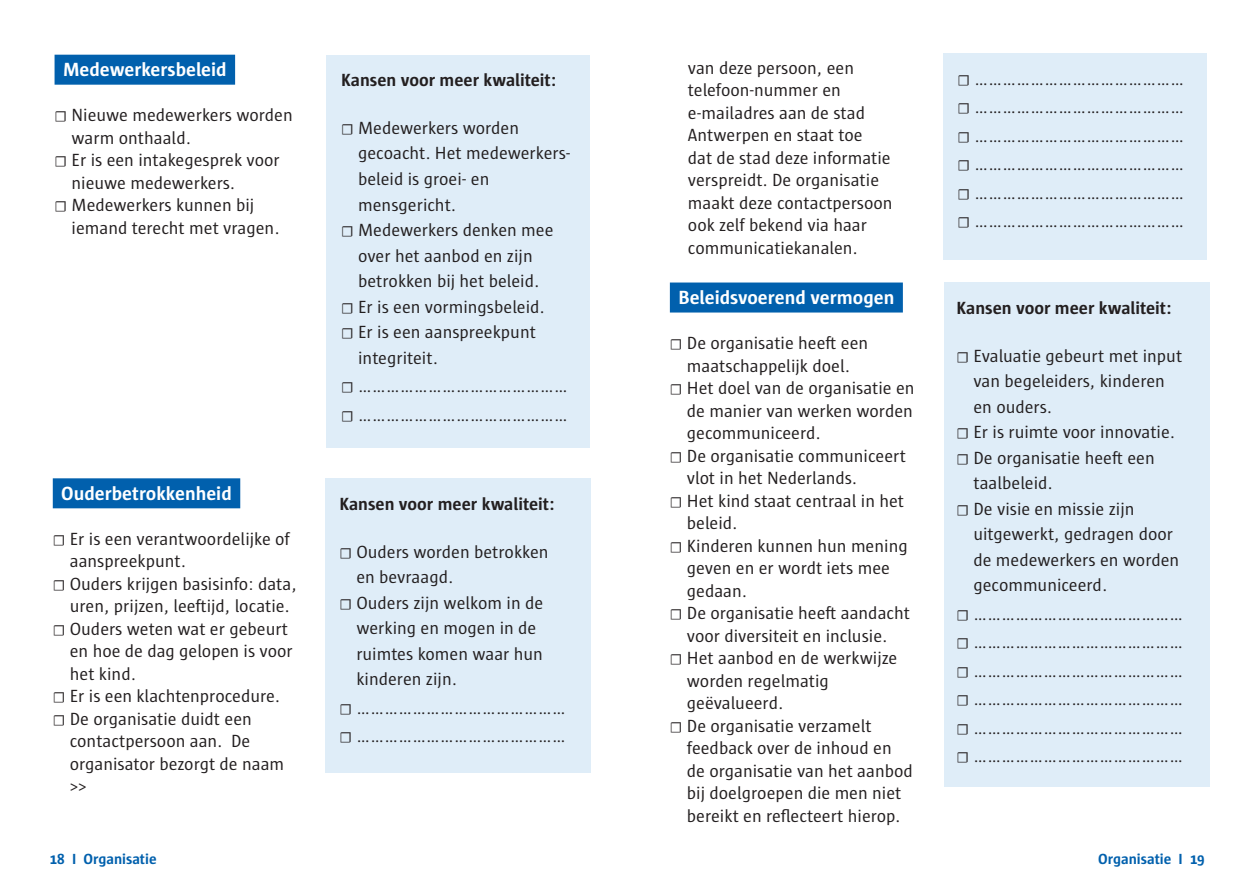
<style>
.page{position:relative;width:1259px;height:893px;background:#fff}
.page>*{position:absolute;margin:0;border:0;box-sizing:border-box;transform-origin:0 0}
.t1{font:700 19.5px "Sun Antwerpen";color:#fff}
.t2{font:18px/28.5px "Sun Antwerpen";color:#231f20}
.t3{font:700 18px "Sun Antwerpen";color:#231f20}
.t4{font:16.5px "Sun Antwerpen";color:#231f20}
.t5{font:700 15px "Sun Antwerpen";color:#0160ad}
.s1{font-family:"Minion Pro";font-size:15px}
</style>
<div class="page">
<div style="left:325px;top:478px;width:265px;height:295px;background:#dfedf8"></div>
<div style="left:944px;top:282px;width:266px;height:505px;background:#dfedf8"></div>
<div style="left:53px;top:478px;width:187px;height:30px;background:#0160ad"></div>
<div style="left:327px;top:55px;width:263px;height:393px;background:#dfedf8"></div>
<div style="left:55px;top:55px;width:180px;height:30px;background:#0160ad"></div>
<div style="left:670px;top:283px;width:233px;height:30px;background:#0160ad"></div>
<div style="left:943px;top:54px;width:263px;height:206px;background:#dfedf8"></div>
<p class="t1" style="left:63px;top:59px;width:165px">Medewerkersbeleid</p>
<p class="t2" style="left:55px;top:101px;width:240px"><span class="s1">☐</span> Nieuwe medewerkers worden</p>
<p class="t2" style="left:72px;top:123px;width:121px">warm onthaald.</p>
<p class="t2" style="left:55px;top:146px;width:227px"><span class="s1">☐</span> Er is een intakegesprek voor</p>
<p class="t2" style="left:72px;top:168px;width:165px">nieuwe medewerkers.</p>
<p class="t2" style="left:55px;top:191px;width:201px"><span class="s1">☐</span> Medewerkers kunnen bij</p>
<p class="t2" style="left:72px;top:213px;width:209px">iemand terecht met vragen.</p>
<p class="t1" style="left:61px;top:482px;width:172px">Ouderbetrokkenheid</p>
<p class="t2" style="left:53px;top:524px;width:239px"><span class="s1">☐</span> Er is een verantwoordelijke of</p>
<p class="t2" style="left:70px;top:547px;width:118px">aanspreekpunt.</p>
<p class="t2" style="left:53px;top:569px;width:245px"><span class="s1">☐</span> Ouders krijgen basisinfo: data,</p>
<p class="t2" style="left:70px;top:592px;width:221px">uren, prijzen, leeftijd, locatie.</p>
<p class="t2" style="left:53px;top:614px;width:237px"><span class="s1">☐</span> Ouders weten wat er gebeurt</p>
<p class="t2" style="left:70px;top:637px;width:224px">en hoe de dag gelopen is voor</p>
<p class="t2" style="left:70px;top:659px;width:68px">het kind.</p>
<p class="t2" style="left:53px;top:682px;width:229px"><span class="s1">☐</span> Er is een klachtenprocedure.</p>
<p class="t2" style="left:53px;top:704px;width:201px"><span class="s1">☐</span> De organisatie duidt een</p>
<p class="t2" style="left:70px;top:727px;width:182px">contactpersoon aan. De</p>
<p class="t2" style="left:70px;top:749px;width:216px">organisator bezorgt de naam</p>
<p class="t4" style="left:70px;top:777px;width:18px">&gt;&gt;</p>
<p class="t3" style="left:341px;top:70px;width:217px">Kansen voor meer kwaliteit:</p>
<p class="t2" style="left:341px;top:113px;width:179px"><span class="s1">☐</span> Medewerkers worden</p>
<p class="t2" style="left:358px;top:139px;width:213px">gecoacht. Het medewerkers-</p>
<p class="t2" style="left:358px;top:164px;width:133px">beleid is groei- en</p>
<p class="t2" style="left:358px;top:190px;width:99px">mensgericht.</p>
<p class="t2" style="left:341px;top:215px;width:214px"><span class="s1">☐</span> Medewerkers denken mee</p>
<p class="t2" style="left:358px;top:241px;width:176px">over het aanbod en zijn</p>
<p class="t2" style="left:358px;top:266px;width:183px">betrokken bij het beleid.</p>
<p class="t2" style="left:341px;top:292px;width:205px"><span class="s1">☐</span> Er is een vormingsbeleid.</p>
<p class="t2" style="left:341px;top:317px;width:196px"><span class="s1">☐</span> Er is een aanspreekpunt</p>
<p class="t2" style="left:358px;top:343px;width:81px">integriteit.</p>
<p class="t2" style="left:341px;top:371px;width:228px"><span class="s1">☐</span> ............................................. <span class="s1">☐</span> .............................................</p>
<p class="t3" style="left:339px;top:493px;width:217px">Kansen voor meer kwaliteit:</p>
<p class="t2" style="left:339px;top:537px;width:211px"><span class="s1">☐</span> Ouders worden betrokken</p>
<p class="t2" style="left:356px;top:563px;width:98px">en bevraagd.</p>
<p class="t2" style="left:339px;top:588px;width:205px"><span class="s1">☐</span> Ouders zijn welkom in de</p>
<p class="t2" style="left:356px;top:614px;width:182px">werking en mogen in de</p>
<p class="t2" style="left:356px;top:639px;width:188px">ruimtes komen waar hun</p>
<p class="t2" style="left:356px;top:665px;width:102px">kinderen zijn.</p>
<p class="t2" style="left:339px;top:693px;width:228px"><span class="s1">☐</span> ............................................. <span class="s1">☐</span> .............................................</p>
<p class="t2" style="left:688px;top:56px;width:206px;line-height:22.5px">van deze persoon, een telefoon-nummer en e-mailadres aan de stad<br>Antwerpen en staat toe<br>dat de stad deze informatie verspreidt. De organisatie maakt deze contactpersoon ook zelf bekend via haar communicatiekanalen.</p>
<p class="t1" style="left:678px;top:286px;width:217px">Beleidsvoerend vermogen</p>
<p class="t2" style="left:670px;top:328px;width:200px"><span class="s1">☐</span> De organisatie heeft een</p>
<p class="t2" style="left:687px;top:351px;width:165px">maatschappelijk doel.</p>
<p class="t2" style="left:670px;top:373px;width:246px"><span class="s1">☐</span> Het doel van de organisatie en</p>
<p class="t2" style="left:687px;top:396px;width:227px">de manier van werken worden</p>
<p class="t2" style="left:687px;top:418px;width:135px">gecommuniceerd.</p>
<p class="t2" style="left:670px;top:441px;width:237px"><span class="s1">☐</span> De organisatie communiceert</p>
<p class="t2" style="left:687px;top:463px;width:172px">vlot in het Nederlands.</p>
<p class="t2" style="left:670px;top:486px;width:236px"><span class="s1">☐</span> Het kind staat centraal in het</p>
<p class="t2" style="left:687px;top:508px;width:52px">beleid.</p>
<p class="t2" style="left:670px;top:531px;width:239px"><span class="s1">☐</span> Kinderen kunnen hun mening</p>
<p class="t2" style="left:687px;top:553px;width:205px">geven en er wordt iets mee</p>
<p class="t2" style="left:687px;top:576px;width:62px">gedaan.</p>
<p class="t2" style="left:670px;top:598px;width:242px"><span class="s1">☐</span> De organisatie heeft aandacht</p>
<p class="t2" style="left:687px;top:621px;width:202px">voor diversiteit en inclusie.</p>
<p class="t2" style="left:670px;top:643px;width:229px"><span class="s1">☐</span> Het aanbod en de werkwijze</p>
<p class="t2" style="left:687px;top:666px;width:144px">worden regelmatig</p>
<p class="t2" style="left:687px;top:688px;width:98px">geëvalueerd.</p>
<p class="t2" style="left:670px;top:711px;width:203px"><span class="s1">☐</span> De organisatie verzamelt</p>
<p class="t2" style="left:687px;top:733px;width:206px">feedback over de inhoud en</p>
<p class="t2" style="left:687px;top:756px;width:227px">de organisatie van het aanbod</p>
<p class="t2" style="left:687px;top:778px;width:216px">bij doelgroepen die men niet</p>
<p class="t2" style="left:687px;top:801px;width:215px">bereikt en reflecteert hierop.</p>
<p class="t2" style="left:957px;top:64px;width:228px;text-align:justify"><span class="s1">☐</span> ............................................. <span class="s1">☐</span> ............................................. <span class="s1">☐</span> ............................................. <span class="s1">☐</span> ............................................. <span class="s1">☐</span> ............................................. <span class="s1">☐</span> .............................................</p>
<p class="t3" style="left:956px;top:298px;width:217px">Kansen voor meer kwaliteit:</p>
<p class="t2" style="left:956px;top:341px;width:227px"><span class="s1">☐</span> Evaluatie gebeurt met input</p>
<p class="t2" style="left:973px;top:367px;width:193px">van begeleiders, kinderen</p>
<p class="t2" style="left:973px;top:392px;width:80px">en ouders.</p>
<p class="t2" style="left:956px;top:418px;width:220px"><span class="s1">☐</span> Er is ruimte voor innovatie.</p>
<p class="t2" style="left:956px;top:443px;width:200px"><span class="s1">☐</span> De organisatie heeft een</p>
<p class="t2" style="left:973px;top:469px;width:81px">taalbeleid.</p>
<p class="t2" style="left:956px;top:494px;width:180px"><span class="s1">☐</span> De visie en missie zijn</p>
<p class="t2" style="left:973px;top:520px;width:201px">uitgewerkt, gedragen door</p>
<p class="t2" style="left:973px;top:545px;width:207px">de medewerkers en worden</p>
<p class="t2" style="left:973px;top:571px;width:135px">gecommuniceerd.</p>
<p class="t2" style="left:956px;top:599px;width:228px;text-align:justify"><span class="s1">☐</span> ............................................. <span class="s1">☐</span> ............................................. <span class="s1">☐</span> ............................................. <span class="s1">☐</span> ............................................. <span class="s1">☐</span> ............................................. <span class="s1">☐</span> .............................................</p>
<p class="t5" style="left:50px;top:850px;width:108px">18 I Organisatie</p>
<p class="t5" style="left:1098px;top:850px;width:108px">Organisatie I 19</p>
</div>
